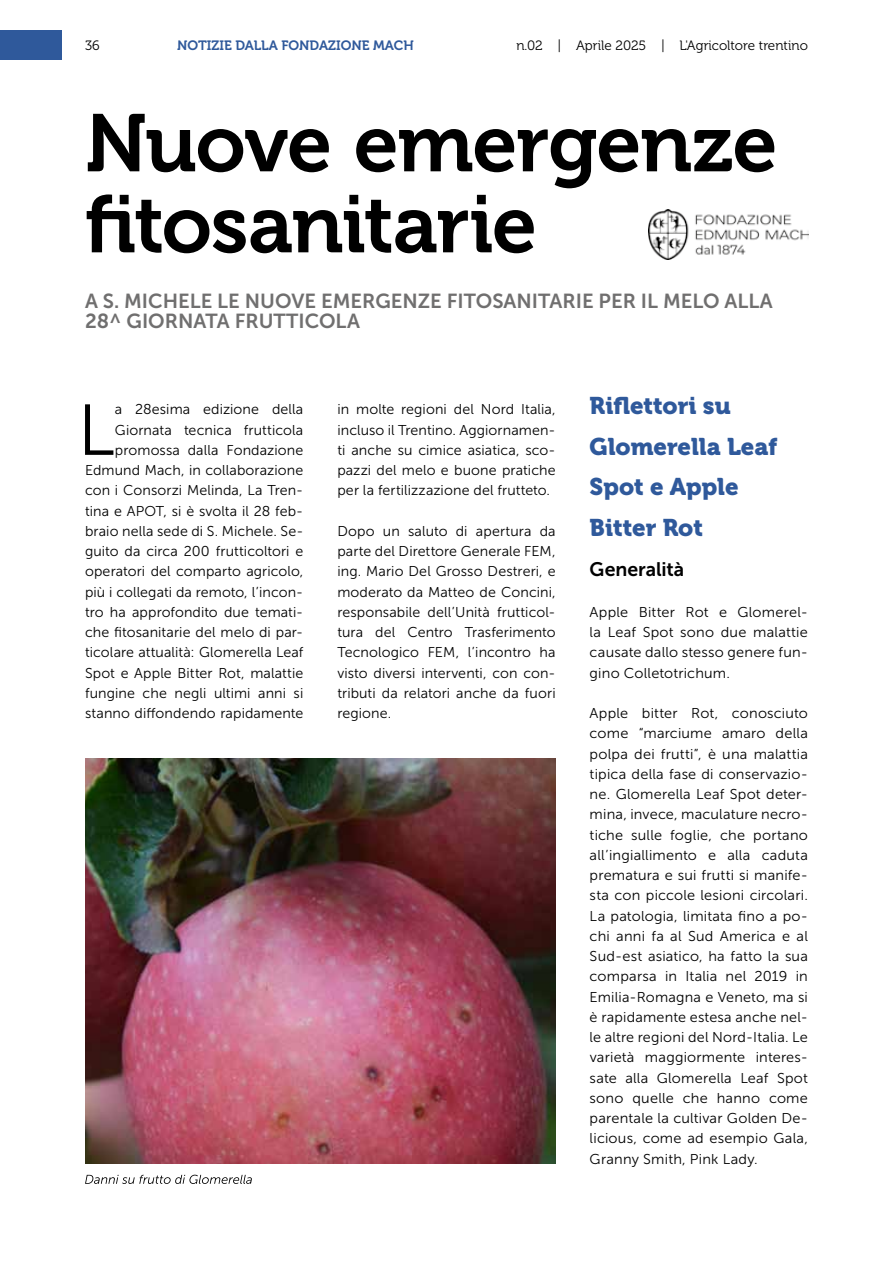
<style>
.page{position:relative;width:893px;height:1263px;background:#fff}
.page>*{position:absolute;margin:0;border:0;box-sizing:border-box;transform-origin:0 0}
.t1{font:81px/81px "Museo 700";letter-spacing:-.015em;color:#000}
.t2{font:71.85px "Museo Sans 300";color:#000}
.t3{font:24px/40.5px "Museo 900";color:#2f599b}
.t4{font:20.25px/20.2px "Museo Sans 700";color:#706f6f}
.t5{font:19.5px "Museo Sans 700";color:#000}
.t6{font:14.25px/20.2px "Museo Sans 300";letter-spacing:.01em;color:#000;text-align:justify}
.t7{font:13.5px "Museo 300";color:#000}
.t8{font:13.5px "Museo 700";color:#2f599b}
</style>
<div class="page">
<div style="left:0;top:30px;width:62px;height:30px;background:#2f599b"></div>
<img style="left:85px;top:759px;width:471px;height:405px">
<svg style="left:85px;top:1175px;width:167px;height:9px"></svg>
<img style="left:649px;top:209px;width:159px;height:50px">
<p class="t7" style="left:85px;top:38px;width:16px">36</p>
<p class="t8" style="left:177px;top:38px;width:238px">NOTIZIE DALLA FONDAZIONE MACH</p>
<p class="t7" style="left:516px;top:38px;width:293px">n.02 | Aprile 2025 | L'Agricoltore trentino</p>
<h1 class="t1" style="left:85px;top:104px;width:694px">Nuove emergenze fitosanitarie</h1>
<h3 class="t4" style="left:85px;top:291px;width:689px">A S. MICHELE LE NUOVE EMERGENZE FITOSANITARIE PER IL MELO ALLA<br>28^ GIORNATA FRUTTICOLA</h3>
<p class="t6" style="left:85px;top:399px;width:220px;text-align:right">a 28esima edizione della<br>Giornata tecnica frutticola promossa dalla Fondazione<br>Edmund Mach, in collaborazione con i Consorzi Melinda, La Tren&shy;tina e APOT, si è svolta il 28 feb&shy;braio nella sede di S. Michele. Se&shy;guito da circa 200 frutticoltori e operatori del comparto agricolo, più i collegati da remoto, l’incon&shy;tro ha approfondito due temati&shy;che fitosanitarie del melo di par&shy;ticolare attualità: Glomerella Leaf<br>Spot e Apple Bitter Rot, malattie fungine che negli ultimi anni si stanno diffondendo rapidamente</p>
<p class="t6" style="left:337px;top:399px;width:220px">in molte regioni del Nord Italia, incluso il Trentino. Aggiornamen&shy;ti anche su cimice asiatica, sco&shy;pazzi del melo e buone pratiche per la fertilizzazione del frutteto.</p>
<h2 class="t2" style="left:78px;top:391px;width:39px">L</h2>
<p class="t6" style="left:337px;top:521px;width:220px">Dopo un saluto di apertura da parte del Direttore Generale FEM, ing. Mario Del Grosso Destreri, e moderato da Matteo de Concini, responsabile dell’Unità frutticol&shy;tura del Centro Trasferimento Tecnologico FEM, l’incontro ha visto diversi interventi, con con&shy;tributi da relatori anche da fuori regione.</p>
<h3 class="t3" style="left:590px;top:386px;width:189px">Riflettori su<br>Glomerella Leaf<br>Spot e Apple<br>Bitter Rot</h3>
<h3 class="t5" style="left:590px;top:559px;width:96px">Generalità</h3>
<p class="t6" style="left:590px;top:602px;width:220px">Apple Bitter Rot e Glomerel&shy;la Leaf Spot sono due malattie causate dallo stesso genere fun&shy;gino Colletotrichum.</p>
<p class="t6" style="left:590px;top:703px;width:220px">Apple bitter Rot, conosciuto come “marciume amaro della polpa dei frutti”, è una malattia tipica della fase di conservazio&shy;ne. Glomerella Leaf Spot deter&shy;mina, invece, maculature necro&shy;tiche sulle foglie, che portano all’ingiallimento e alla caduta prematura e sui frutti si manife&shy;sta con piccole lesioni circolari.<br>La patologia, limitata fino a po&shy;chi anni fa al Sud America e al Sud-est asiatico, ha fatto la sua comparsa in Italia nel 2019 in Emilia-Romagna e Veneto, ma si è rapidamente estesa anche nel&shy;le altre regioni del Nord-Italia. Le varietà maggiormente interes&shy;sate alla Glomerella Leaf Spot sono quelle che hanno come parentale la cultivar Golden De&shy;licious, come ad esempio Gala, Granny Smith, Pink Lady.</p>
</div>
